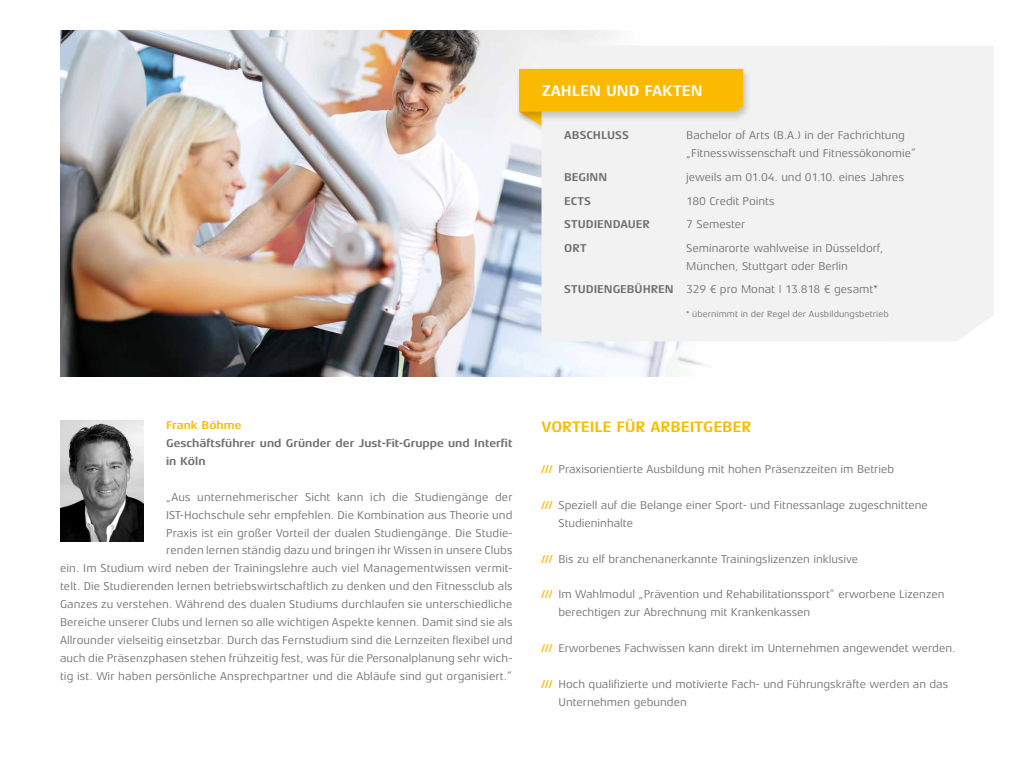
<style>
.page{position:relative;width:1024px;height:768px;background:#fff}
.page>*{position:absolute;margin:0;border:0;box-sizing:border-box;transform-origin:0 0}
.t1{font:700 15.5px "Aeonis LT Pro";color:#fff}
.t2{font:700 15.4px "Aeonis LT Pro";color:#fabb00}
.t3{font:11.5px/18px "Aeonis LT Pro";letter-spacing:.01em;color:#706f6f}
.t4{font:700 11.5px/18px "Aeonis LT Pro";color:#706f6f}
.t5{font:700 11.5px "Aeonis LT Pro";color:#fabb00}
.t6{font:9px "Aeonis LT Pro";letter-spacing:.01em;color:#706f6f}
.s1{font-weight:700}
.s2{font-weight:700;color:#fbba00}
</style>
<div class="page">
<img style="left:60px;top:420px;width:83px;height:121px">
<img style="left:60px;top:30px;width:644px;height:346px">
<div style="left:516px;top:91px;width:84px;height:64px;background:#000;opacity:.2"></div>
<div style="left:541px;top:46px;width:453px;height:295px;background:#f2f2f2"></div>
<div style="left:514px;top:66px;width:238px;height:57px;background:#000;opacity:.2"></div>
<svg style="left:519px;top:69px;width:224px;height:79px"></svg>
<h1 class="t1" style="left:542px;top:82px;width:162px">ZAHLEN UND FAKTEN</h1>
<p class="t4" style="left:564px;top:127px;width:66px">ABSCHLUSS</p>
<p class="t3" style="left:686px;top:127px;width:232px">Bachelor of Arts (B.A.) in der Fachrichtung „Fitnesswissenschaft und Fitnessökonomie“</p>
<p class="t4" style="left:564px;top:168px;width:45px">BEGINN</p>
<p class="t3" style="left:686px;top:168px;width:219px">jeweils am 01.04. und 01.10. eines Jahres</p>
<p class="t4" style="left:564px;top:192px;width:28px">ECTS</p>
<p class="t3" style="left:686px;top:192px;width:90px">180 Credit Points</p>
<p class="t4" style="left:564px;top:215px;width:87px">STUDIENDAUER</p>
<p class="t3" style="left:686px;top:215px;width:61px">7 Semester</p>
<p class="t4" style="left:564px;top:239px;width:24px">ORT</p>
<p class="t3" style="left:686px;top:239px;width:199px">Seminarorte wahlweise in Düsseldorf,<br>München, Stuttgart oder Berlin</p>
<p class="t3" style="left:564px;top:281px;width:315px"><span class="s1">STUDIENGEBÜHREN</span> 329 € pro Monat | 13.818 € gesamt*</p>
<p class="t6" style="left:686px;top:309px;width:204px">* übernimmt in der Regel der Ausbildungsbetrieb</p>
<p class="t5" style="left:166px;top:419px;width:77px">Frank Böhme</p>
<p class="t4" style="left:166px;top:434px;width:348px">Geschäftsführer und Gründer der Just-Fit-Gruppe und Interfit in Köln</p>
<p class="t3" style="left:60px;top:488px;width:454px;text-align:right">„Aus unternehmerischer Sicht kann ich die Studiengänge der<br>IST-Hochschule sehr empfehlen. Die Kombination aus Theorie und<br>Praxis ist ein großer Vorteil der dualen Studiengänge. Die Studie-<br>renden lernen ständig dazu und bringen ihr Wissen in unsere Clubs<br>ein. Im Studium wird neben der Trainingslehre auch viel Managementwissen vermit&shy;telt. Die Studierenden lernen betriebswirtschaftlich zu denken und den Fitnessclub als Ganzes zu verstehen. Während des dualen Studiums durchlaufen sie unterschiedliche Bereiche unserer Clubs und lernen so alle wichtigen Aspekte kennen. Damit sind sie als Allrounder vielseitig einsetzbar. Durch das Fernstudium sind die Lernzeiten flexibel und auch die Präsenzphasen stehen frühzeitig fest, was für die Personalplanung sehr wich&shy;tig ist. Wir haben persönliche Ansprechpartner und die Abläufe sind gut organisiert.“</p>
<h2 class="t2" style="left:542px;top:418px;width:212px">VORTEILE FÜR ARBEITGEBER</h2>
<p class="t3" style="left:542px;top:460px;width:354px"><span class="s2">///</span> Praxisorientierte Ausbildung mit hohen Präsenzzeiten im Betrieb</p>
<p class="t3" style="left:558px;top:496px;width:371px;text-indent:-17px"><span class="s2">///</span> Speziell auf die Belange einer Sport- und Fitnessanlage zugeschnittene<br>Studieninhalte</p>
<p class="t3" style="left:541px;top:550px;width:318px"><span class="s2">///</span> Bis zu elf branchenanerkannte Trainingslizenzen inklusive</p>
<p class="t3" style="left:558px;top:586px;width:387px;text-indent:-17px"><span class="s2">///</span> Im Wahlmodul „Prävention und Rehabilitationssport“ erworbene Lizenzen berechtigen zur Abrechnung mit Krankenkassen</p>
<p class="t3" style="left:541px;top:640px;width:416px"><span class="s2">///</span> Erworbenes Fachwissen kann direkt im Unternehmen angewendet werden.</p>
<p class="t3" style="left:558px;top:675px;width:391px;text-indent:-17px"><span class="s2">///</span> Hoch qualifizierte und motivierte Fach- und Führungskräfte werden an das<br>Unternehmen gebunden</p>
</div>
